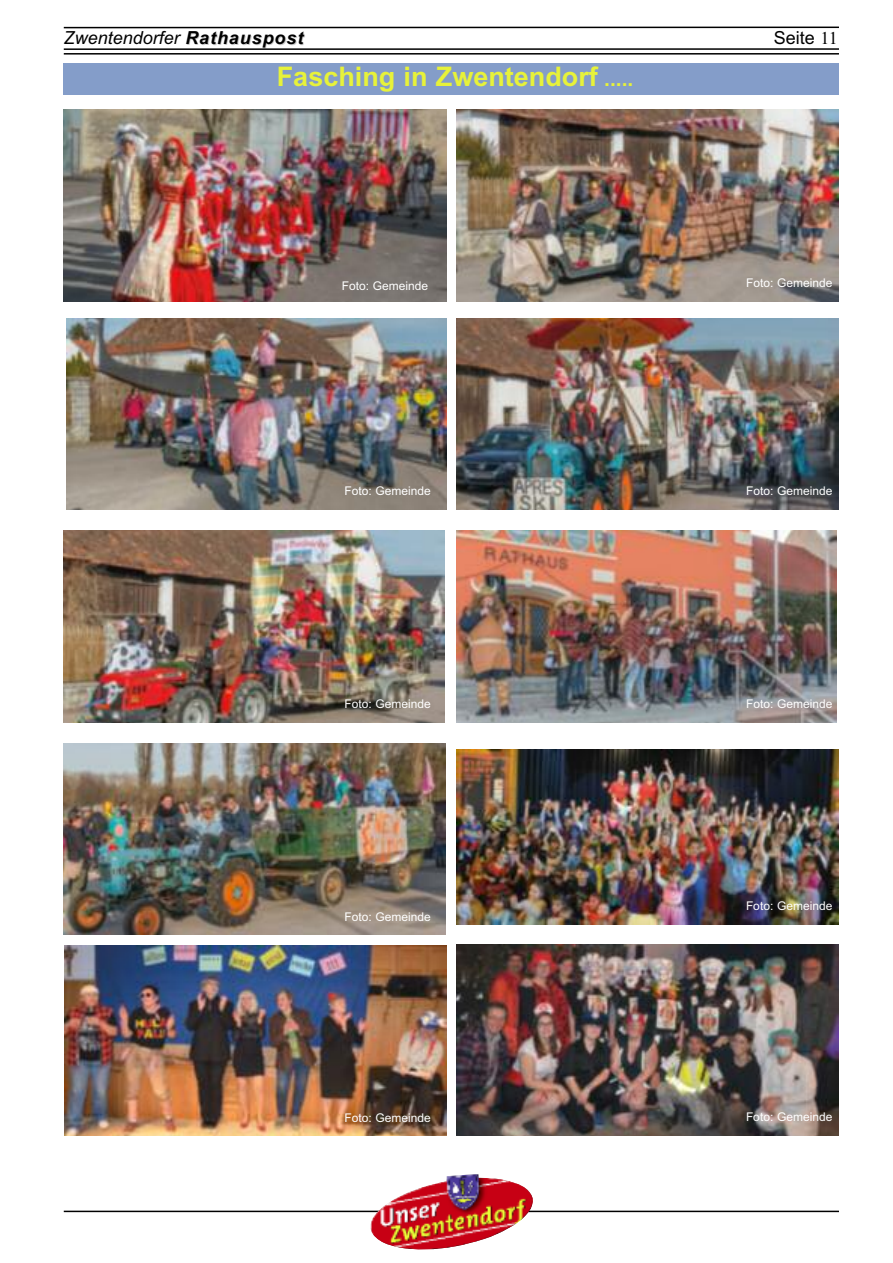
<style>
.page{position:relative;width:893px;height:1263px;background:#fff}
.page>*{position:absolute;margin:0;border:0;box-sizing:border-box;transform-origin:0 0}
.t1{font:700 27px "Arial";color:#e7f23a}
.t2{font:italic 18px "Arial";color:#000}
.t3{font:18px "Arial";color:#000}
.t4{font:12px "Arial";color:#fff}
.s1{font-weight:700}
.s2{font-family:"Times New Roman"}
.s3{font-size:21px}
</style>
<div class="page">
<hr style="left:64px;top:27px;width:775px;height:1px;background:#000">
<hr style="left:64px;top:48px;width:775px;height:2px;background:#000">
<hr style="left:64px;top:53px;width:775px;height:2px;background:#000">
<hr style="left:64px;top:1211px;width:775px;height:1px;background:#000">
<img style="left:370px;top:1174px;width:163px;height:75px">
<div style="left:64px;top:63px;width:775px;height:32px;background:#849dc9"></div>
<img style="left:457px;top:110px;width:382px;height:191px">
<img style="left:64px;top:110px;width:382px;height:191px">
<img style="left:456px;top:318px;width:382px;height:192px">
<img style="left:67px;top:318px;width:379px;height:192px">
<img style="left:456px;top:531px;width:381px;height:191px">
<img style="left:64px;top:531px;width:380px;height:191px">
<img style="left:457px;top:750px;width:382px;height:174px">
<img style="left:64px;top:743px;width:381px;height:192px">
<img style="left:456px;top:944px;width:382px;height:192px">
<img style="left:64px;top:946px;width:382px;height:190px">
<h2 class="t2" style="left:64px;top:27px;width:241px">Zwentendorfer <span class="s1">Rathauspost</span></h2>
<h2 class="t3" style="left:774px;top:27px;width:65px">Seite <span class="s2">11</span></h2>
<h1 class="t1" style="left:277px;top:61px;width:358px">Fasching in Zwentendorf <span class="s3">.....</span></h1>
<p class="t4" style="left:342px;top:278px;width:88px">Foto: Gemeinde</p>
<p class="t4" style="left:746px;top:275px;width:88px">Foto: Gemeinde</p>
<p class="t4" style="left:345px;top:484px;width:88px">Foto: Gemeinde</p>
<p class="t4" style="left:746px;top:484px;width:88px">Foto: Gemeinde</p>
<p class="t4" style="left:345px;top:697px;width:88px">Foto: Gemeinde</p>
<p class="t4" style="left:746px;top:697px;width:88px">Foto: Gemeinde</p>
<p class="t4" style="left:345px;top:909px;width:88px">Foto: Gemeinde</p>
<p class="t4" style="left:746px;top:898px;width:88px">Foto: Gemeinde</p>
<p class="t4" style="left:345px;top:1110px;width:88px">Foto: Gemeinde</p>
<p class="t4" style="left:746px;top:1110px;width:88px">Foto: Gemeinde</p>
</div>
